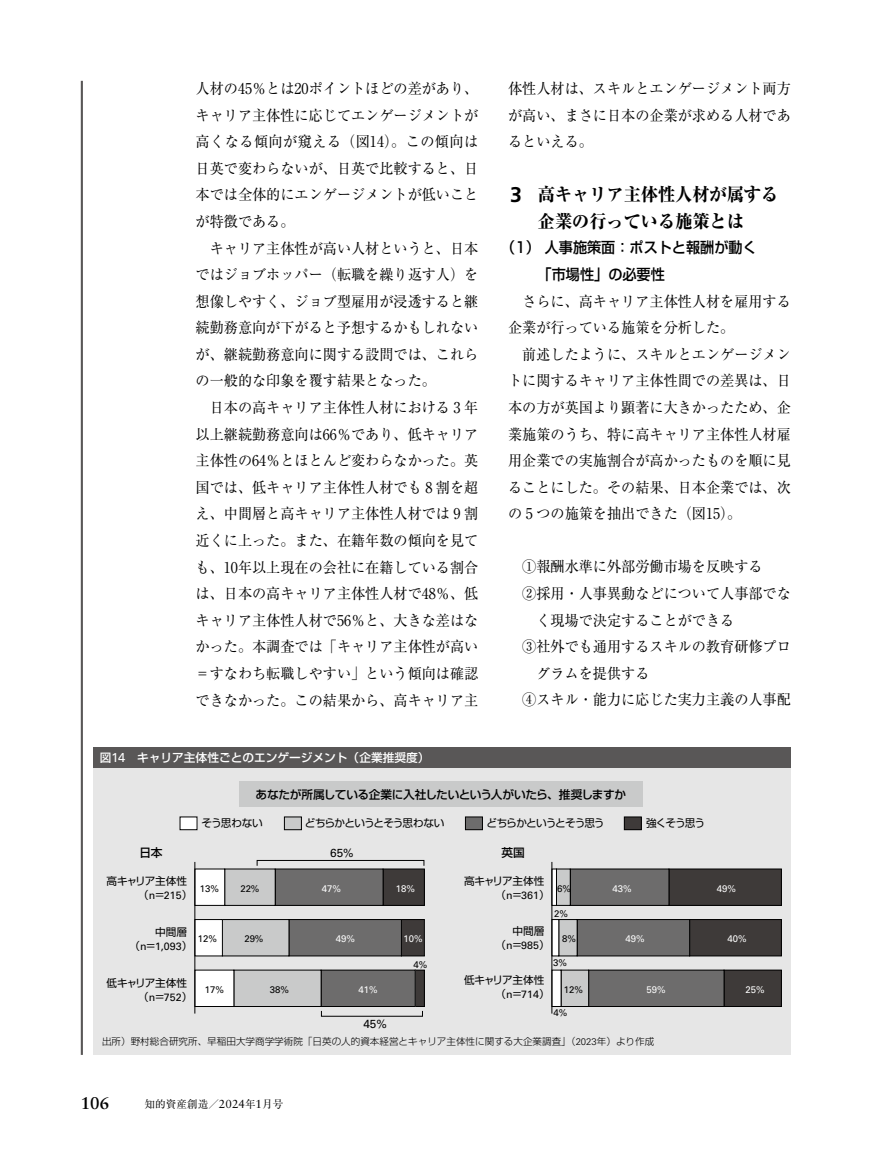
<style>
.page{position:relative;width:893px;height:1157px;background:#fff}
.page>*{position:absolute;margin:0;border:0;box-sizing:border-box;transform-origin:0 0}
.t1{font:800 18px/26.5px "Ryumin Pr 6 N";color:#000;text-align:center;scale:.95 1}
.t2{font:700 16.95px "Sabon LT Std";color:#000}
.t3{font:14.85px/26.5px "Ryumin Pr 6 N";color:#000;text-align:justify;scale:.95 1}
.t4{font:500 14.85px/26.5px "Shin Go Pr 6 N";color:#000;scale:.95 1}
.t5{font:500 11.7px "Shin Go Pr 6 N";letter-spacing:-.03em;color:#000}
.t6{font:500 11.7px "Shin Go Pr 6 N";color:#fff}
.t7{font:11.7px "Univers LT Std";color:#000}
.t8{font:10.65px "Shin Go Pr 6 N";letter-spacing:-.085em;color:#000}
.t9{font:10.65px "Univers LT Std";color:#000}
.t10{font:10.65px "Shin Go Pr 6 N";letter-spacing:-.02em;color:#000}
.t11{font:10.65px "Ryumin Pr 6 N";color:#000}
.t12{font:10.65px "Shin Go Pr 6 N";letter-spacing:-.06em;color:#000}
.t13{font:300 9.6px "Shin Go Pr 6 N";color:#000}
.t14{font:9.6px "Univers LT Std";color:#000}
.t15{font:9.6px "Univers LT Std";color:#fff}
.s1{font-family:"Frutiger LT Std";font-weight:700;font-size:21.3px}
.s2{font-family:"Univers LT Std";font-weight:400;font-size:12.9px}
.s3{font-family:"Shin Go Pr 6 N"}
.s4{font-family:"Univers LT Std"}
.s5{font-family:"Sabon LT Std";font-size:11.7px}
</style>
<div class="page">
<hr style="left:81px;top:81px;width:2px;height:973px;background:#595757">
<div style="left:94px;top:747px;width:697px;height:21px;background:#595757"></div>
<div style="left:94px;top:768px;width:697px;height:286px;background:#e6e6e6"></div>
<div style="left:239px;top:781px;width:404px;height:26px;background:#c9caca"></div>
<div style="left:180px;top:817px;width:17px;height:12px;background:#fff"></div>
<div style="left:180px;top:816px;width:17px;height:14px;border:1px solid #000"></div>
<div style="left:284px;top:817px;width:17px;height:12px;background:#c9caca"></div>
<div style="left:284px;top:816px;width:18px;height:14px;border:1px solid #000"></div>
<div style="left:465px;top:817px;width:17px;height:12px;background:#6d6c6c"></div>
<div style="left:465px;top:816px;width:18px;height:14px;border:1px solid #000"></div>
<div style="left:624px;top:817px;width:17px;height:12px;background:#3e3a39"></div>
<div style="left:624px;top:816px;width:17px;height:14px;border:1px solid #000"></div>
<div style="left:383px;top:869px;width:41px;height:36px;background:#3e3a39"></div>
<div style="left:383px;top:868px;width:42px;height:37px;border:1px solid #000"></div>
<div style="left:401px;top:919px;width:23px;height:37px;background:#3e3a39"></div>
<div style="left:401px;top:919px;width:24px;height:37px;border:1px solid #000"></div>
<div style="left:415px;top:970px;width:9px;height:36px;background:#3e3a39"></div>
<div style="left:415px;top:970px;width:10px;height:36px;border:1px solid #000"></div>
<div style="left:275px;top:869px;width:108px;height:36px;background:#6d6c6c"></div>
<div style="left:275px;top:868px;width:108px;height:37px;border:1px solid #000"></div>
<div style="left:289px;top:919px;width:112px;height:37px;background:#6d6c6c"></div>
<div style="left:289px;top:919px;width:113px;height:37px;border:1px solid #000"></div>
<div style="left:321px;top:970px;width:94px;height:36px;background:#6d6c6c"></div>
<div style="left:321px;top:970px;width:94px;height:36px;border:1px solid #000"></div>
<div style="left:225px;top:869px;width:50px;height:36px;background:#c9caca"></div>
<div style="left:222px;top:919px;width:67px;height:37px;background:#c9caca"></div>
<div style="left:222px;top:919px;width:67px;height:37px;border:1px solid #000"></div>
<div style="left:234px;top:970px;width:87px;height:36px;background:#c9caca"></div>
<div style="left:195px;top:869px;width:30px;height:36px;background:#fff"></div>
<div style="left:195px;top:868px;width:30px;height:37px;border:1px solid #000"></div>
<div style="left:195px;top:919px;width:27px;height:37px;background:#fff"></div>
<div style="left:195px;top:919px;width:28px;height:37px;border:1px solid #000"></div>
<div style="left:195px;top:970px;width:39px;height:36px;background:#fff"></div>
<div style="left:669px;top:869px;width:112px;height:36px;background:#3e3a39"></div>
<div style="left:669px;top:868px;width:113px;height:37px;border:1px solid #000"></div>
<div style="left:690px;top:919px;width:91px;height:37px;background:#3e3a39"></div>
<div style="left:689px;top:919px;width:93px;height:37px;border:1px solid #000"></div>
<div style="left:724px;top:970px;width:57px;height:36px;background:#3e3a39"></div>
<div style="left:724px;top:970px;width:58px;height:36px;border:1px solid #000"></div>
<div style="left:570px;top:869px;width:99px;height:36px;background:#6d6c6c"></div>
<div style="left:570px;top:868px;width:99px;height:37px;border:1px solid #000"></div>
<div style="left:577px;top:919px;width:113px;height:37px;background:#6d6c6c"></div>
<div style="left:577px;top:919px;width:113px;height:37px;border:1px solid #000"></div>
<div style="left:589px;top:970px;width:135px;height:36px;background:#6d6c6c"></div>
<div style="left:588px;top:970px;width:136px;height:36px;border:1px solid #000"></div>
<div style="left:556px;top:869px;width:14px;height:36px;background:#c9caca"></div>
<div style="left:559px;top:919px;width:18px;height:37px;background:#c9caca"></div>
<div style="left:561px;top:970px;width:28px;height:36px;background:#c9caca"></div>
<div style="left:561px;top:970px;width:28px;height:36px;border:1px solid #000"></div>
<hr style="left:552px;top:869px;width:4px;height:36px;background:#fff">
<div style="left:552px;top:868px;width:5px;height:37px;border:1px solid #000"></div>
<div style="left:552px;top:919px;width:7px;height:37px;background:#fff"></div>
<div style="left:552px;top:970px;width:9px;height:36px;background:#fff"></div>
<hr style="left:195px;top:862px;width:1px;height:151px;background:#000">
<hr style="left:552px;top:862px;width:1px;height:151px;background:#000">
<div style="left:257px;top:860px;width:167px;height:6px;border:1px solid #000"></div>
<p class="t3" style="left:196px;top:74px;width:299px">人材の45％とは20ポイントほどの差があり、キャリア主体性に応じてエンゲージメントが高くなる傾向が窺える（図14）。この傾向は日英で変わらないが、日英で比較すると、日本では全体的にエンゲージメントが低いことが特徴である。</p>
<p class="t3" style="left:196px;top:234px;width:299px;text-indent:14px">キャリア主体性が高い人材というと、日本ではジョブホッパー（転職を繰り返す人）を想像しやすく、ジョブ型雇用が浸透すると継続勤務意向が下がると予想するかもしれないが、継続勤務意向に関する設問では、これらの一般的な印象を覆す結果となった。</p>
<p class="t3" style="left:196px;top:393px;width:299px;text-indent:14px">日本の高キャリア主体性人材における 3 年以上継続勤務意向は66％であり、低キャリア主体性の64％とほとんど変わらなかった。英国では、低キャリア主体性人材でも 8 割を超え、中間層と高キャリア主体性人材では 9 割近くに上った。また、在籍年数の傾向を見ても、10年以上現在の会社に在籍している割合は、日本の高キャリア主体性人材で48％、低キャリア主体性人材で56％と、大きな差はなかった。本調査では「キャリア主体性が高い＝すなわち転職しやすい」という傾向は確認できなかった。この結果から、高キャリア主</p>
<p class="t3" style="left:508px;top:74px;width:299px">体性人材は、スキルとエンゲージメント両方が高い、まさに日本の企業が求める人材であるといえる。</p>
<p class="t1" style="left:510px;top:181px;width:284px"><span class="s1">3</span> 高キャリア主体性人材が属する企業の行っている施策とは</p>
<p class="t4" style="left:538px;top:234px;width:232px;text-indent:-37px">（1） 人事施策面：ポストと報酬が動く「市場性」の必要性</p>
<p class="t3" style="left:508px;top:287px;width:299px;text-indent:14px">さらに、高キャリア主体性人材を雇用する企業が行っている施策を分析した。</p>
<p class="t3" style="left:508px;top:340px;width:299px;text-indent:14px">前述したように、スキルとエンゲージメントに関するキャリア主体性間での差異は、日本の方が英国より顕著に大きかったため、企業施策のうち、特に高キャリア主体性人材雇用企業での実施割合が高かったものを順に見ることにした。その結果、日本企業では、次の 5 つの施策を抽出できた（図15）。</p>
<p class="t3" style="left:522px;top:553px;width:254px">①報酬水準に外部労働市場を反映する</p>
<p class="t3" style="left:522px;top:579px;width:284px">②採用・人事異動などについて人事部でな</p>
<p class="t3" style="left:536px;top:606px;width:210px">く現場で決定することができる</p>
<p class="t3" style="left:522px;top:632px;width:284px">③社外でも通用するスキルの教育研修プロ</p>
<p class="t3" style="left:536px;top:659px;width:121px">グラムを提供する</p>
<p class="t3" style="left:522px;top:686px;width:284px">④スキル・能力に応じた実力主義の人事配</p>
<p class="t6" style="left:100px;top:748px;width:331px">図<span class="s2">14</span>　キャリア主体性ごとのエンゲージメント（企業推奨度）</p>
<p class="t5" style="left:256px;top:785px;width:372px">あなたが所属している企業に入社したいという人がいたら、推奨しますか</p>
<p class="t8" style="left:202px;top:814px;width:505px">そう思わない　　　　どちらかというとそう思わない　　　　どちらかというとそう思う　　　　強くそう思う</p>
<p class="t5" style="left:139px;top:843px;width:25px">日本</p>
<p class="t5" style="left:501px;top:843px;width:25px">英国</p>
<p class="t10" style="left:464px;top:872px;width:82px">高キャリア主体性</p>
<p class="t9" style="left:496px;top:889px;width:56px"><span class="s3">（</span>n<span class="s3">＝</span>361<span class="s3">）</span></p>
<p class="t12" style="left:512px;top:922px;width:33px">中間層</p>
<p class="t9" style="left:496px;top:938px;width:56px"><span class="s3">（</span>n<span class="s3">＝</span>985<span class="s3">）</span></p>
<p class="t10" style="left:464px;top:971px;width:82px">低キャリア主体性</p>
<p class="t9" style="left:496px;top:988px;width:56px"><span class="s3">（</span>n<span class="s3">＝</span>714<span class="s3">）</span></p>
<p class="t7" style="left:330px;top:845px;width:25px">65%</p>
<p class="t10" style="left:107px;top:872px;width:82px">高キャリア主体性</p>
<p class="t9" style="left:138px;top:889px;width:56px"><span class="s3">（</span>n<span class="s3">＝</span>215<span class="s3">）</span></p>
<p class="t12" style="left:155px;top:923px;width:33px">中間層</p>
<p class="t9" style="left:129px;top:940px;width:64px"><span class="s3">（</span>n<span class="s3">＝</span>1,093<span class="s3">）</span></p>
<p class="t10" style="left:107px;top:974px;width:82px">低キャリア主体性</p>
<p class="t9" style="left:138px;top:991px;width:56px"><span class="s3">（</span>n<span class="s3">＝</span>752<span class="s3">）</span></p>
<p class="t14" style="left:200px;top:882px;width:21px">13%</p>
<p class="t14" style="left:240px;top:882px;width:21px">22%</p>
<p class="t15" style="left:322px;top:882px;width:21px">47%</p>
<p class="t15" style="left:396px;top:882px;width:21px">18%</p>
<p class="t14" style="left:557px;top:882px;width:15px">6%</p>
<p class="t15" style="left:612px;top:882px;width:21px">43%</p>
<p class="t15" style="left:717px;top:882px;width:21px">49%</p>
<p class="t14" style="left:554px;top:907px;width:15px">2%</p>
<p class="t14" style="left:562px;top:933px;width:15px">8%</p>
<p class="t15" style="left:625px;top:933px;width:21px">49%</p>
<p class="t15" style="left:727px;top:933px;width:21px">40%</p>
<p class="t14" style="left:198px;top:933px;width:21px">12%</p>
<p class="t14" style="left:244px;top:933px;width:21px">29%</p>
<p class="t15" style="left:336px;top:933px;width:21px">49%</p>
<p class="t15" style="left:403px;top:933px;width:21px">10%</p>
<p class="t14" style="left:553px;top:956px;width:15px">3%</p>
<p class="t14" style="left:413px;top:958px;width:15px">4%</p>
<p class="t14" style="left:205px;top:983px;width:21px">17%</p>
<p class="t14" style="left:270px;top:983px;width:21px">38%</p>
<p class="t15" style="left:358px;top:983px;width:21px">41%</p>
<p class="t14" style="left:564px;top:983px;width:21px">12%</p>
<p class="t15" style="left:646px;top:983px;width:21px">59%</p>
<p class="t15" style="left:745px;top:983px;width:21px">25%</p>
<p class="t14" style="left:553px;top:1007px;width:15px">4%</p>
<p class="t7" style="left:363px;top:1017px;width:25px">45%</p>
<p class="t13" style="left:102px;top:1033px;width:554px">出所）野村総合研究所、早稲田大学商学学術院「日英の人的資本経営とキャリア主体性に関する大企業調査」（<span class="s4">2023</span>年）より作成</p>
<p class="t2" style="left:81px;top:1093px;width:30px">106</p>
<p class="t11" style="left:145px;top:1095px;width:140px">知的資産創造／<span class="s5">2024</span>年<span class="s5">1</span>月号</p>
</div>
